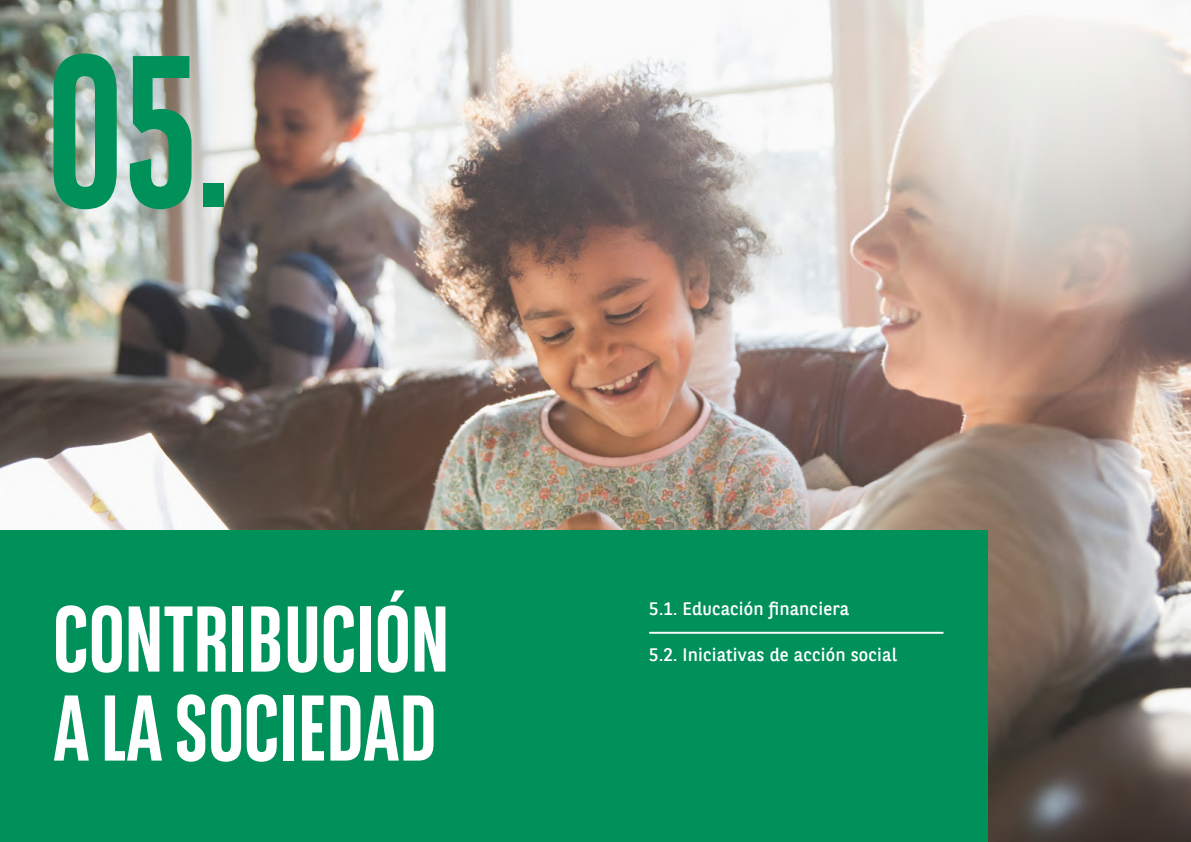
<style>
.page{position:relative;width:1191px;height:842px;background:#fff}
.page>*{position:absolute;margin:0;border:0;box-sizing:border-box;transform-origin:0 0}
.t1{font:700 215px "BNPP Sans Condensed";color:#00915a}
.t2{font:700 93px/89px "BNPP Sans Condensed";color:#fff}
.t3{font:18px "BNPP Sans";letter-spacing:.01em;color:#fff}
</style>
<div class="page">
<img style="left:0;top:0;width:1191px;height:842px">
<div style="left:0;top:531px;width:987px;height:311px;background:#00915a"></div>
<hr style="left:649px;top:632px;width:294px;height:1px;background:#fff">
<hr style="left:649px;top:633px;width:294px;height:1px;background:#fff">
<h1 class="t1" style="left:46px;top:7px;width:184px">05.</h1>
<h2 class="t2" style="left:53px;top:595px;width:398px">CONTRIBUCIÓN<br>A LA SOCIEDAD</h2>
<p class="t3" style="left:649px;top:596px;width:201px">5.1. Educación financiera</p>
<p class="t3" style="left:649px;top:642px;width:249px">5.2. Iniciativas de acción social</p>
</div>
